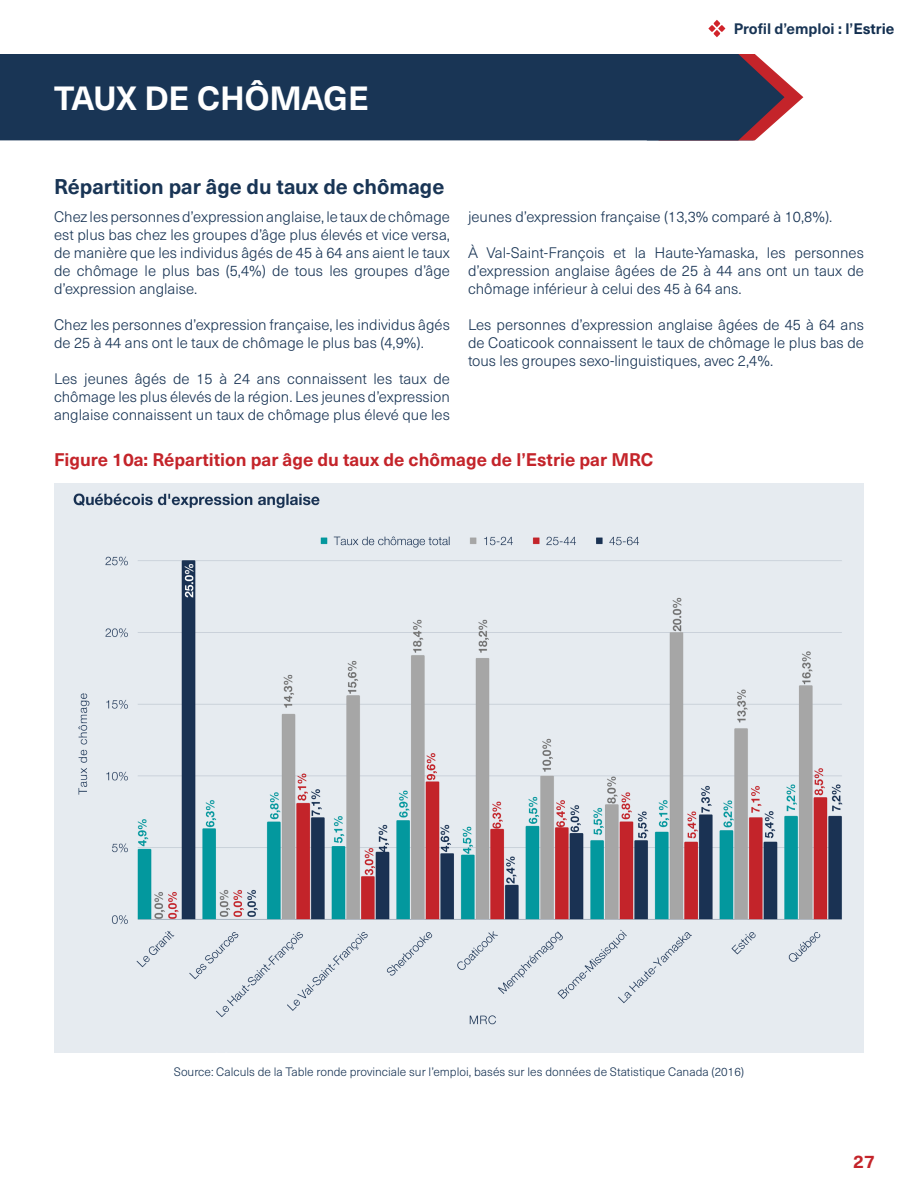
<style>
.page{position:relative;width:918px;height:1188px;background:#fff}
.page>*{position:absolute;margin:0;border:0;box-sizing:border-box;transform-origin:0 0}
.t1{font:700 33px "Neue Haas Unica W1 G";letter-spacing:-.01em;color:#fff}
.t2{font:700 21px "Neue Haas Unica W1 G";color:#193555}
.t3{font:700 18px "Neue Haas Unica W1 G";color:#c4242a}
.t4{font:300 15px/18px "Neue Haas Unica W1 G";color:#193555;text-align:justify}
.t5{font:700 15px "Neue Haas Unica W1 G";color:#193555}
.t6{font:300 12px "Neue Haas Unica W1 G";color:#193555}
.s1{color:#122e4f}
</style>
<div class="page">
<div style="left:0;top:54px;width:754px;height:86px;background:#193555"></div>
<svg style="left:600px;top:54px;width:204px;height:87px"></svg>
<svg style="left:708px;top:20px;width:17px;height:17px"></svg>
<img style="left:54px;top:484px;width:810px;height:568px">
<p class="t1" style="left:54px;top:73px;width:317px">TAUX DE CHÔMAGE</p>
<p class="t5" style="left:734px;top:17px;width:162px">Profil d’emploi : l’<span class="s1">Estrie</span></p>
<p class="t2" style="left:54px;top:171px;width:392px">Répartition par âge du taux de chômage</p>
<p class="t4" style="left:54px;top:207px;width:398px">Chez les personnes d’expression anglaise, le taux de chômage est plus bas chez les groupes d’âge plus élevés et vice versa, de manière que les individus âgés de 45 à 64 ans aient le taux de chômage le plus bas (5,4%) de tous les groupes d’âge d’expression anglaise.</p>
<p class="t4" style="left:54px;top:315px;width:398px">Chez les personnes d’expression française, les individus âgés de 25 à 44 ans ont le taux de chômage le plus bas (4,9%).</p>
<p class="t4" style="left:54px;top:369px;width:397px">Les jeunes âgés de 15 à 24 ans connaissent les taux de chômage les plus élevés de la région. Les jeunes d’expression anglaise connaissent un taux de chômage plus élevé que les</p>
<p class="t4" style="left:468px;top:207px;width:366px">jeunes d’expression française (13,3% comparé à 10,8%).</p>
<p class="t4" style="left:468px;top:243px;width:398px">À Val-Saint-François et la Haute-Yamaska, les personnes d’expression anglaise âgées de 25 à 44 ans ont un taux de chômage inférieur à celui des 45 à 64 ans.</p>
<p class="t4" style="left:468px;top:315px;width:398px">Les personnes d’expression anglaise âgées de 45 à 64 ans de Coaticook connaissent le taux de chômage le plus bas de tous les groupes sexo-linguistiques, avec 2,4%.</p>
<p class="t3" style="left:54px;top:446px;width:601px">Figure 10a: Répartition par âge du taux de chômage de l’Estrie par MRC</p>
<p class="t6" style="left:174px;top:1063px;width:572px">Source: Calculs de la Table ronde provinciale sur l’emploi, basés sur les données de Statistique Canada (2016)</p>
<p class="t3" style="left:853px;top:1148px;width:23px">27</p>
</div>
